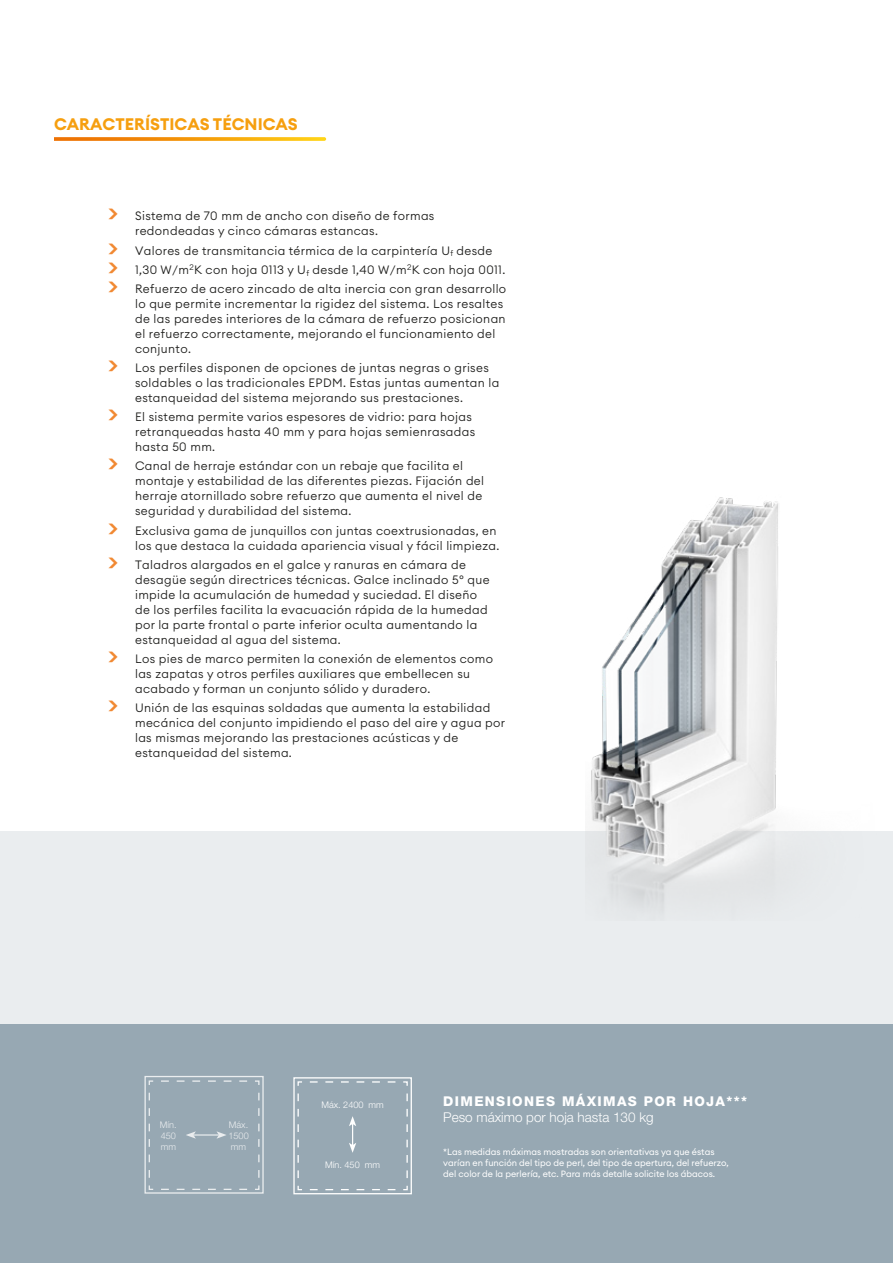
<style>
.page{position:relative;width:893px;height:1263px;background:#fff}
.page>*{position:absolute;margin:0;border:0;box-sizing:border-box;transform-origin:0 0}
.t1{font:700 16.5px "Euclid Circular A";color:#f69f0f}
.t2{font:800 13.5px "Helvetica Neue";letter-spacing:.1em;color:#fff}
.t3{font:300 13.5px "Helvetica Neue";color:#fff}
.t4{font:300 12px/15px "Euclid Circular A";letter-spacing:.03em;color:#1d1d1b}
.t5{font:300 9.15px "Helvetica Neue";color:#fff}
.t6{font:300 9.15px/10.9px "Helvetica Neue";color:#eaedef;text-align:justify}
.t7{font:9px/10.8px "Euclid Circular A";color:#fff}
.s1{font-weight:600;font-size:21px;color:#f18932}
</style>
<div class="page">
<div style="left:0;top:831px;width:893px;height:194px;background:#eaedef"></div>
<div style="left:0;top:1025px;width:893px;height:238px;background:#97a8b3"></div>
<img style="left:591px;top:497px;width:188px;height:415px">
<div style="left:144px;top:1076px;width:120px;height:118px;border:1px solid #eaedef"></div>
<div style="left:293px;top:1077px;width:119px;height:117px;border:1px solid #fff"></div>
<svg style="left:297px;top:1081px;width:111px;height:110px"></svg>
<svg style="left:148px;top:1080px;width:112px;height:110px"></svg>
<svg style="left:54px;top:137px;width:272px;height:4px"></svg>
<h1 class="t1" style="left:54px;top:114px;width:245px">CARACTERÍSTICAS TÉCNICAS</h1>
<p class="t4" style="left:135px;top:208px;width:301px;text-indent:-27px"><span class="s1">&gt;</span> Sistema de 70 mm de ancho con diseño de formas redondeadas y cinco cámaras estancas.</p>
<p class="t4" style="left:108px;top:241px;width:400px;line-height:19.2px"><span class="s1">&gt;</span> Valores de transmitancia térmica de la carpintería U<sub>f</sub> desde<br><span class="s1">&gt;</span> 1,30 W/m<sup>2</sup>K con hoja 0113 y U<sub>f</sub> desde 1,40 W/m<sup>2</sup>K con hoja 0011. <span class="s1">&gt;</span> Refuerzo de acero zincado de alta inercia con gran desarrollo</p>
<p class="t4" style="left:135px;top:296px;width:372px">lo que permite incrementar la rigidez del sistema. Los resaltes de las paredes interiores de la cámara de refuerzo posicionan el refuerzo correctamente, mejorando el funcionamiento del conjunto.</p>
<p class="t4" style="left:135px;top:360px;width:366px;text-indent:-27px"><span class="s1">&gt;</span> Los perfiles disponen de opciones de juntas negras o grises soldables o las tradicionales EPDM. Estas juntas aumentan la estanqueidad del sistema mejorando sus prestaciones.</p>
<p class="t4" style="left:135px;top:409px;width:342px;text-indent:-27px"><span class="s1">&gt;</span> El sistema permite varios espesores de vidrio: para hojas retranqueadas hasta 40 mm y para hojas semienrasadas hasta 50 mm.</p>
<p class="t4" style="left:135px;top:458px;width:351px;text-indent:-27px"><span class="s1">&gt;</span> Canal de herraje estándar con un rebaje que facilita el montaje y estabilidad de las diferentes piezas. Fijación del herraje atornillado sobre refuerzo que aumenta el nivel de seguridad y durabilidad del sistema.</p>
<p class="t4" style="left:108px;top:523px;width:393px;text-align:right"><span class="s1">&gt;</span> Exclusiva gama de junquillos con juntas coextrusionadas, en los que destaca la cuidada apariencia visual y fácil limpieza.</p>
<p class="t4" style="left:135px;top:557px;width:356px;text-indent:-27px"><span class="s1">&gt;</span> Taladros alargados en el galce y ranuras en cámara de desagüe según directrices técnicas. Galce inclinado 5º que impide la acumulación de humedad y suciedad. El diseño de los perfiles facilita la evacuación rápida de la humedad por la parte frontal o parte inferior oculta aumentando la estanqueidad al agua del sistema.</p>
<p class="t4" style="left:135px;top:651px;width:360px;text-indent:-27px"><span class="s1">&gt;</span> Los pies de marco permiten la conexión de elementos como las zapatas y otros perfiles auxiliares que embellecen su acabado y forman un conjunto sólido y duradero.</p>
<p class="t4" style="left:135px;top:700px;width:371px;text-indent:-27px"><span class="s1">&gt;</span> Unión de las esquinas soldadas que aumenta la estabilidad mecánica del conjunto impidiendo el paso del aire y agua por las mismas mejorando las prestaciones acústicas y de estanqueidad del sistema.</p>
<p class="t6" style="left:160px;top:1119px;width:18px">Mín.<br>450 mm</p>
<p class="t6" style="left:228px;top:1119px;width:22px">Máx.<br>1500 mm</p>
<p class="t5" style="left:321px;top:1099px;width:64px">Máx. 2400 mm</p>
<p class="t5" style="left:325px;top:1159px;width:56px">Mín. 450 mm</p>
<p class="t2" style="left:443px;top:1093px;width:305px">DIMENSIONES MÁXIMAS POR HOJA***</p>
<p class="t3" style="left:443px;top:1109px;width:212px">Peso máximo por hoja hasta 130 kg</p>
<p class="t7" style="left:443px;top:1146px;width:287px">*Las medidas máximas mostradas son orientativas ya que éstas varían en función del tipo de perl, del tipo de apertura, del refuerzo, del color de la perlería, etc. Para más detalle solicite los ábacos.</p>
</div>
